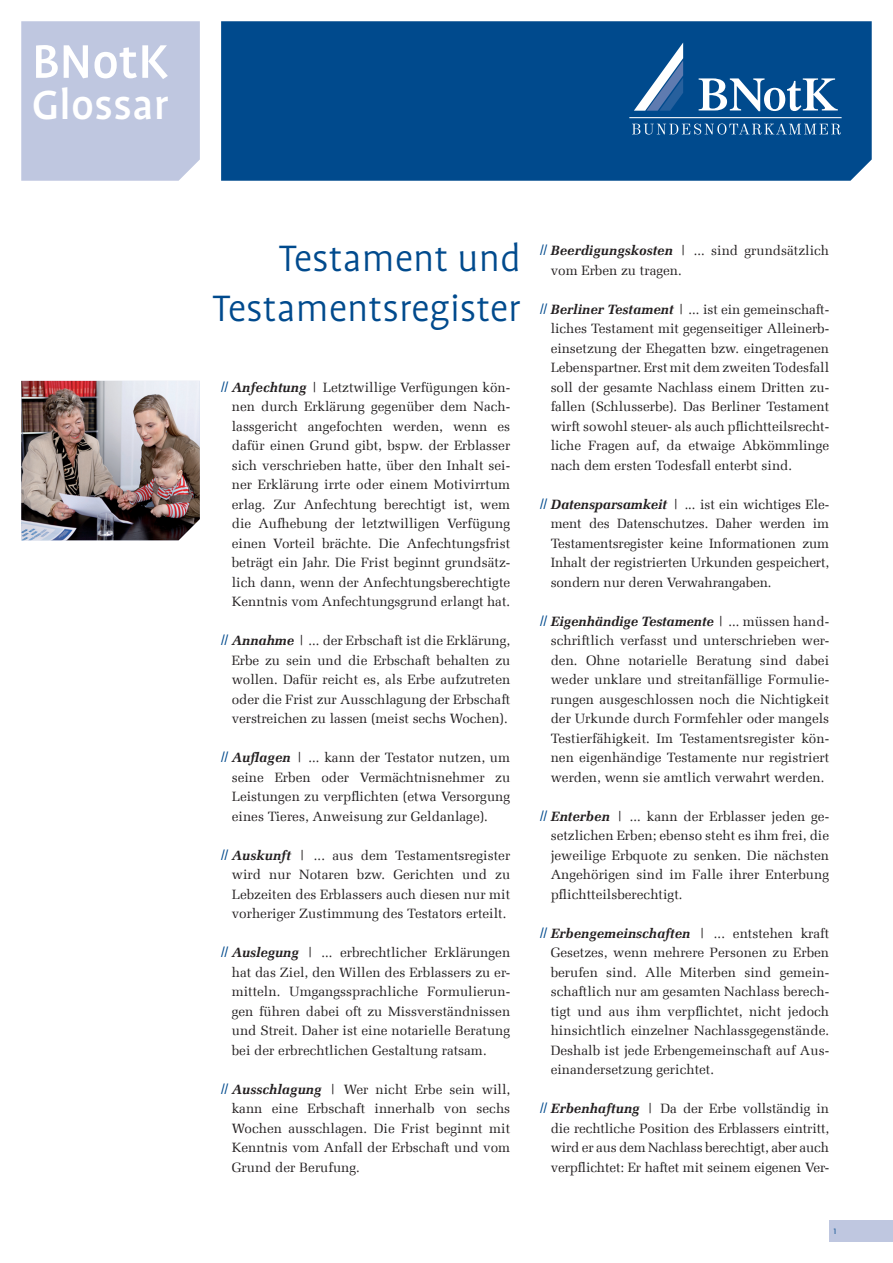
<style>
.page{position:relative;width:893px;height:1263px;background:#fff}
.page>*{position:absolute;margin:0;border:0;box-sizing:border-box;transform-origin:0 0}
.t1{font:500 54px "Profile OT";letter-spacing:.005em;color:#fff}
.t2{font:500 46.5px "Profile OT";letter-spacing:.01em;color:#fff}
.t3{font:300 42px/49.5px "Profile OT";color:#004a8d;text-align:right}
.t4{font:13.5px/19.5px "Melior Com";color:#231f20;text-align:justify}
.t5{font:300 10.5px "Profile OT";color:#004a8d}
.s1{font-family:"Double Slash";font-size:10.5px;color:#004a8d}
.s2{font-weight:700;font-style:italic}
</style>
<div class="page">
<div style="left:21px;top:21px;width:179px;height:160px;background:#bfc7e0"></div>
<div style="left:221px;top:21px;width:651px;height:160px;background:#004a8d"></div>
<div style="left:829px;top:1220px;width:64px;height:22px;background:#bfc7e0"></div>
<svg style="left:634px;top:43px;width:49px;height:68px"></svg>
<hr style="left:629px;top:117px;width:213px;height:1px;background:#fff">
<svg style="left:632px;top:124px;width:209px;height:11px;background:#3670a5"></svg>
<svg style="left:699px;top:78px;width:139px;height:33px"></svg>
<img style="left:21px;top:381px;width:179px;height:159px">
<h1 class="t1" style="left:32px;top:33px;width:138px">BNotK</h1>
<h2 class="t2" style="left:32px;top:80px;width:138px">Glossar</h2>
<h3 class="t3" style="left:213px;top:236px;width:309px">Testament und<br>Testamentsregister</h3>
<p class="t4" style="left:232px;top:377px;width:280px;text-indent:-11px"><span class="s1">:</span> <span class="s2">Anfechtung</span> | Letztwillige Verfügungen kön&shy;nen durch Erklärung gegenüber dem Nach&shy;lassgericht angefochten werden, wenn es dafür einen Grund gibt, bspw. der Erblasser sich verschrieben hatte, über den Inhalt sei&shy;ner Erklärung irrte oder einem Motivirrtum erlag. Zur Anfechtung berechtigt ist, wem die Aufhebung der letztwilligen Verfügung einen Vorteil brächte. Die Anfechtungsfrist beträgt ein Jahr. Die Frist beginnt grundsätz&shy;lich dann, wenn der Anfechtungsberechtigte Kenntnis vom Anfechtungsgrund erlangt hat.</p>
<p class="t4" style="left:232px;top:631px;width:280px;text-indent:-11px"><span class="s1">:</span> <span class="s2">Annahme</span> | ... der Erbschaft ist die Erklärung, Erbe zu sein und die Erbschaft behalten zu wollen. Dafür reicht es, als Erbe aufzutreten oder die Frist zur Ausschlagung der Erbschaft verstreichen zu lassen (meist sechs Wochen).</p>
<p class="t4" style="left:232px;top:748px;width:280px;text-indent:-11px"><span class="s1">:</span> <span class="s2">Auflagen</span> | ... kann der Testator nutzen, um seine Erben oder Vermächtnisnehmer zu Leistungen zu verpflichten (etwa Versorgung eines Tieres, Anweisung zur Geldanlage).</p>
<p class="t4" style="left:232px;top:845px;width:280px;text-indent:-11px"><span class="s1">:</span> <span class="s2">Auskunft</span> | ... aus dem Testamentsregister wird nur Notaren bzw. Gerichten und zu Lebzeiten des Erblassers auch diesen nur mit vorheriger Zustimmung des Testators erteilt.</p>
<p class="t4" style="left:232px;top:943px;width:280px;text-indent:-11px"><span class="s1">:</span> <span class="s2">Auslegung</span> | ... erbrechtlicher Erklärungen hat das Ziel, den Willen des Erblassers zu er&shy;mitteln. Umgangssprachliche Formulierun&shy;gen führen dabei oft zu Missverständnissen und Streit. Daher ist eine notarielle Beratung bei der erbrechtlichen Gestaltung ratsam.</p>
<p class="t4" style="left:232px;top:1079px;width:280px;text-indent:-11px"><span class="s1">:</span> <span class="s2">Ausschlagung</span> | Wer nicht Erbe sein will, kann eine Erbschaft innerhalb von sechs Wochen ausschlagen. Die Frist beginnt mit Kenntnis vom Anfall der Erbschaft und vom Grund der Berufung.</p>
<p class="t4" style="left:551px;top:241px;width:280px;text-indent:-11px"><span class="s1">:</span> <span class="s2">Beerdigungskosten</span> | ... sind grundsätzlich vom Erben zu tragen.</p>
<p class="t4" style="left:551px;top:299px;width:280px;text-indent:-11px"><span class="s1">:</span> <span class="s2">Berliner Testament</span> | ... ist ein gemeinschaft&shy;liches Testament mit gegenseitiger Alleinerb&shy;einsetzung der Ehegatten bzw. eingetragenen Lebenspartner. Erst mit dem zweiten Todesfall soll der gesamte Nachlass einem Dritten zu&shy;fallen (Schlusserbe). Das Berliner Testament wirft sowohl steuer- als auch pflichtteilsrecht&shy;liche Fragen auf, da etwaige Abkömmlinge nach dem ersten Todesfall enterbt sind.</p>
<p class="t4" style="left:551px;top:494px;width:280px;text-indent:-11px"><span class="s1">:</span> <span class="s2">Datensparsamkeit</span> | ... ist ein wichtiges Ele&shy;ment des Datenschutzes. Daher werden im Testamentsregister keine Informationen zum Inhalt der registrierten Urkunden gespeichert, sondern nur deren Verwahrangaben.</p>
<p class="t4" style="left:551px;top:611px;width:280px;text-indent:-11px"><span class="s1">:</span> <span class="s2">Eigenhändige Testamente</span> | ... müssen hand&shy;schriftlich verfasst und unterschrieben wer&shy;den. Ohne notarielle Beratung sind dabei weder unklare und streitanfällige Formulie&shy;rungen ausgeschlossen noch die Nichtigkeit der Urkunde durch Formfehler oder mangels Testierfähigkeit. Im Testamentsregister kön&shy;nen eigenhändige Testamente nur registriert werden, wenn sie amtlich verwahrt werden.</p>
<p class="t4" style="left:551px;top:806px;width:280px;text-indent:-11px"><span class="s1">:</span> <span class="s2">Enterben</span> | ... kann der Erblasser jeden ge&shy;setzlichen Erben; ebenso steht es ihm frei, die jeweilige Erbquote zu senken. Die nächsten Angehörigen sind im Falle ihrer Enterbung pflichtteilsberechtigt.</p>
<p class="t4" style="left:551px;top:923px;width:280px;text-indent:-11px"><span class="s1">:</span> <span class="s2">Erbengemeinschaften</span> | ... entstehen kraft Gesetzes, wenn mehrere Personen zu Erben berufen sind. Alle Miterben sind gemein&shy;schaftlich nur am gesamten Nachlass berech&shy;tigt und aus ihm verpflichtet, nicht jedoch hinsichtlich einzelner Nachlassgegenstände.<br>Deshalb ist jede Erbengemeinschaft auf Aus&shy;einandersetzung gerichtet.</p>
<p class="t4" style="left:551px;top:1099px;width:280px;text-indent:-11px"><span class="s1">:</span> <span class="s2">Erbenhaftung</span> | Da der Erbe vollständig in die rechtliche Position des Erblassers eintritt, wird er aus dem Nachlass berechtigt, aber auch verpflichtet: Er haftet mit seinem eigenen Ver-</p>
<p class="t5" style="left:833px;top:1225px;width:4px">1</p>
</div>
